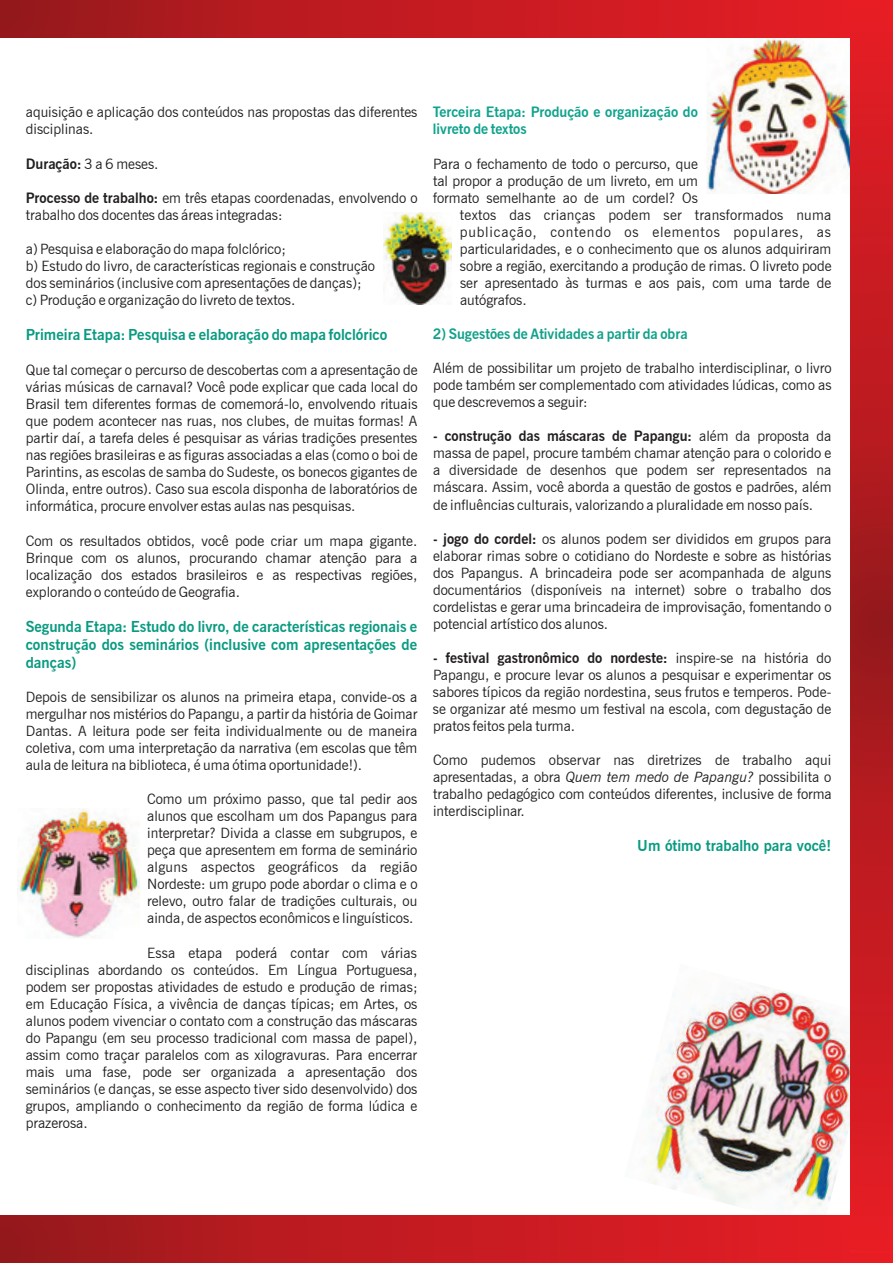
<style>
.page{position:relative;width:893px;height:1263px;background:#fff}
.page>*{position:absolute;margin:0;border:0;box-sizing:border-box;transform-origin:0 0}
.t1{font:700 15px/18px "News Gothic BT";color:#099b81;text-align:justify}
.t2{font:14.25px/17.1px "News Gothic BT";color:#231f20}
.t3{font:700 14.25px/17.1px "News Gothic BT";color:#0fa38d}
.t4{font:700 14.25px "News Gothic BT";color:#12a18a}
.s1{font-weight:700}
.s2{font-style:italic}
</style>
<div class="page">
<img style="left:647px;top:985px;width:203px;height:222px">
<img style="left:706px;top:38px;width:144px;height:156px">
<div style="left:0;top:1215px;width:893px;height:48px;background:linear-gradient(to right,#9b191d,#ec1d25)"></div>
<div style="left:0;top:0;width:893px;height:37px;background:linear-gradient(to right,#9a191d,#ec1d26)"></div>
<svg style="left:850px;top:0;width:43px;height:1253px;background:#c31b21"></svg>
<img style="left:17px;top:808px;width:122px;height:131px">
<img style="left:383px;top:212px;width:69px;height:93px">
<p class="t2" style="left:26px;top:104px;width:393px">aquisição e aplicação dos conteúdos nas propostas das diferentes disciplinas.</p>
<p class="t2" style="left:26px;top:155px;width:134px"><span class="s1">Duração:</span> 3 a 6 meses.</p>
<p class="t2" style="left:433px;top:155px;width:266px">Para o fechamento de todo o percurso, que</p>
<p class="t2" style="left:433px;top:172px;width:266px">tal propor a produção de um livreto, em um</p>
<p class="t2" style="left:26px;top:189px;width:674px"><span class="s1">Processo de trabalho:</span> em três etapas coordenadas, envolvendo o formato semelhante ao de um cordel? Os</p>
<p class="t2" style="left:26px;top:206px;width:258px">trabalho dos docentes das áreas integradas:</p>
<p class="t2" style="left:460px;top:206px;width:373px">textos das crianças podem ser transformados numa publicação, contendo os elementos populares, as</p>
<p class="t2" style="left:26px;top:240px;width:261px">a) Pesquisa e elaboração do mapa folclórico;</p>
<p class="t2" style="left:460px;top:240px;width:373px">particularidades, e o conhecimento que os alunos adquiriram</p>
<p class="t2" style="left:26px;top:257px;width:351px">b) Estudo do livro, de características regionais e construção</p>
<p class="t2" style="left:460px;top:257px;width:373px">sobre a região, exercitando a produção de rimas. O livreto pode</p>
<p class="t2" style="left:26px;top:274px;width:337px">dos seminários (inclusive com apresentações de danças);</p>
<p class="t2" style="left:460px;top:274px;width:373px">ser apresentado às turmas e aos pais, com uma tarde de</p>
<p class="t2" style="left:26px;top:291px;width:271px">c) Produção e organização do livreto de textos.</p>
<p class="t2" style="left:460px;top:291px;width:68px">autógrafos.</p>
<p class="t3" style="left:433px;top:104px;width:266px">Terceira Etapa: Produção e organização do livreto de textos</p>
<p class="t1" style="left:26px;top:325px;width:363px">Primeira Etapa: Pesquisa e elaboração do mapa folclórico</p>
<p class="t4" style="left:433px;top:325px;width:256px">2) Sugestões de Atividades a partir da obra</p>
<p class="t2" style="left:26px;top:358px;width:807px;line-height:19px">Que tal começar o percurso de descobertas com a apresentação de Além de possibilitar um projeto de trabalho interdisciplinar, o livro várias músicas de carnaval? Você pode explicar que cada local do pode também ser complementado com atividades lúdicas, como as</p>
<p class="t2" style="left:26px;top:395px;width:807px">Brasil tem diferentes formas de comemorá-lo, envolvendo rituais que descrevemos a seguir:<br>que podem acontecer nas ruas, nos clubes, de muitas formas! A<br>partir daí, a tarefa deles é pesquisar as várias tradições presentes <span class="s1">- construção das máscaras de Papangu:</span> além da proposta da nas regiões brasileiras e as figuras associadas a elas (como o boi de massa de papel, procure também chamar atenção para o colorido e Parintins, as escolas de samba do Sudeste, os bonecos gigantes de a diversidade de desenhos que podem ser representados na Olinda, entre outros). Caso sua escola disponha de laboratórios de máscara. Assim, você aborda a questão de gostos e padrões, além informática, procure envolver estas aulas nas pesquisas.</p>
<p class="t2" style="left:433px;top:496px;width:382px">de influências culturais, valorizando a pluralidade em nosso país.</p>
<p class="t2" style="left:26px;top:533px;width:807px;line-height:15.1px">Com os resultados obtidos, você pode criar um mapa gigante. <span class="s1">- jogo do cordel:</span> os alunos podem ser divididos em grupos para<br>Brinque com os alunos, procurando chamar atenção para a elaborar rimas sobre o cotidiano do Nordeste e sobre as histórias</p>
<p class="t2" style="left:26px;top:566px;width:807px">localização dos estados brasileiros e as respectivas regiões, dos Papangus. A brincadeira pode ser acompanhada de alguns explorando o conteúdo de Geografia.</p>
<p class="t2" style="left:433px;top:581px;width:400px;text-align:justify">documentários (disponíveis na internet) sobre o trabalho dos cordelistas e gerar uma brincadeira de improvisação, fomentando o potencial artístico dos alunos.</p>
<p class="t2" style="left:433px;top:649px;width:400px;text-align:justify"><span class="s1">- festival gastronômico do nordeste:</span> inspire-se na história do Papangu, e procure levar os alunos a pesquisar e experimentar os sabores típicos da região nordestina, seus frutos e temperos. Pode-</p>
<p class="t1" style="left:26px;top:617px;width:393px">Segunda Etapa: Estudo do livro, de características regionais e construção dos seminários (inclusive com apresentações de danças)</p>
<p class="t2" style="left:26px;top:688px;width:393px">Depois de sensibilizar os alunos na primeira etapa, convide-os a mergulhar nos mistérios do Papangu, a partir da história de Goimar</p>
<p class="t2" style="left:433px;top:700px;width:400px">se organizar até mesmo um festival na escola, com degustação de pratos feitos pela turma.</p>
<p class="t2" style="left:26px;top:722px;width:393px">Dantas. A leitura pode ser feita individualmente ou de maneira coletiva, com uma interpretação da narrativa (em escolas que têm</p>
<p class="t2" style="left:433px;top:751px;width:400px">Como pudemos observar nas diretrizes de trabalho aqui</p>
<p class="t2" style="left:26px;top:756px;width:338px">aula de leitura na biblioteca, é uma ótima oportunidade!).</p>
<p class="t2" style="left:433px;top:768px;width:400px">apresentadas, a obra <span class="s2">Quem tem medo de Papangu?</span> possibilita o trabalho pedagógico com conteúdos diferentes, inclusive de forma</p>
<p class="t2" style="left:147px;top:790px;width:272px">Como um próximo passo, que tal pedir aos</p>
<p class="t2" style="left:433px;top:803px;width:93px">interdisciplinar.</p>
<p class="t2" style="left:147px;top:807px;width:272px;text-align:justify">alunos que escolham um dos Papangus para interpretar? Divida a classe em subgrupos, e peça que apresentem em forma de seminário alguns aspectos geográficos da região Nordeste: um grupo pode abordar o clima e o relevo, outro falar de tradições culturais, ou ainda, de aspectos econômicos e linguísticos.</p>
<p class="t2" style="left:26px;top:944px;width:393px;text-align:justify;text-indent:121px">Essa etapa poderá contar com várias disciplinas abordando os conteúdos. Em Língua Portuguesa, podem ser propostas atividades de estudo e produção de rimas; em Educação Física, a vivência de danças típicas; em Artes, os alunos podem vivenciar o contato com a construção das máscaras do Papangu (em seu processo tradicional com massa de papel), assim como traçar paralelos com as xilogravuras. Para encerrar mais uma fase, pode ser organizada a apresentação dos seminários (e danças, se esse aspecto tiver sido desenvolvido) dos grupos, ampliando o conhecimento da região de forma lúdica e prazerosa.</p>
<p class="t1" style="left:637px;top:837px;width:195px">Um ótimo trabalho para você!</p>
</div>
